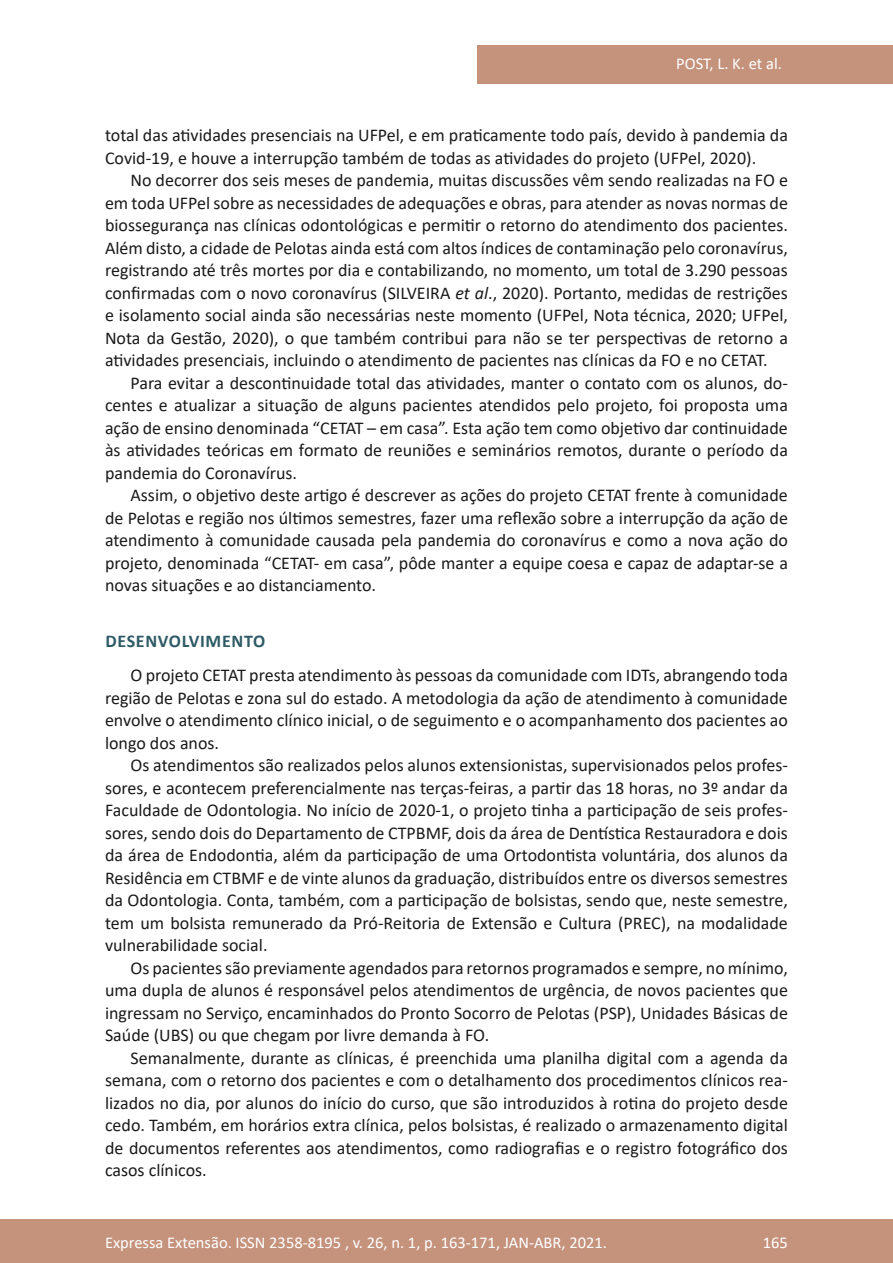
<style>
.page{position:relative;width:893px;height:1263px;background:#fff}
.page>*{position:absolute;margin:0;border:0;box-sizing:border-box;transform-origin:0 0}
.Principal_-_Texto{font:18px/22.5px "Calibri";color:#1a1a1a;text-align:justify}
.Principal_-_Intertít{font:700 18px "Calibri";letter-spacing:.04em;color:#2e5b65}
.t1{font:16.5px "Calibri";color:#fff}
.s1{font-style:italic}
</style>
<div class="page">
<div style="left:0;top:1219px;width:893px;height:44px;background:#c5927c"></div>
<div style="left:477px;top:45px;width:416px;height:39px;background:#c5927c"></div>
<p class="t1" style="left:676px;top:52px;width:107px">POST, L. K. et al.</p>
<p class="Principal_-_Texto" style="left:105px;top:123px;width:684px">total das atividades presenciais na UFPel, e em praticamente todo país, devido à pandemia da<br>Covid-19, e houve a interrupção também de todas as atividades do projeto (UFPel, 2020).</p>
<p class="Principal_-_Texto" style="left:105px;top:168px;width:684px;text-indent:26px">No decorrer dos seis meses de pandemia, muitas discussões vêm sendo realizadas na FO e em toda UFPel sobre as necessidades de adequações e obras, para atender as novas normas de biossegurança nas clínicas odontológicas e permitir o retorno do atendimento dos pacientes.<br>Além disto, a cidade de Pelotas ainda está com altos índices de contaminação pelo coronavírus, registrando até três mortes por dia e contabilizando, no momento, um total de 3.290 pessoas confirmadas com o novo coronavírus (SILVEIRA <span class="s1">et al</span>., 2020). Portanto, medidas de restrições e isolamento social ainda são necessárias neste momento (UFPel, Nota técnica, 2020; UFPel, Nota da Gestão, 2020), o que também contribui para não se ter perspectivas de retorno a atividades presenciais, incluindo o atendimento de pacientes nas clínicas da FO e no CETAT.</p>
<p class="Principal_-_Texto" style="left:105px;top:371px;width:684px;text-indent:26px">Para evitar a descontinuidade total das atividades, manter o contato com os alunos, do&shy;centes e atualizar a situação de alguns pacientes atendidos pelo projeto, foi proposta uma ação de ensino denominada “CETAT – em casa”. Esta ação tem como objetivo dar continuidade às atividades teóricas em formato de reuniões e seminários remotos, durante o período da pandemia do Coronavírus.</p>
<p class="Principal_-_Texto" style="left:105px;top:483px;width:684px;text-indent:26px">Assim, o objetivo deste artigo é descrever as ações do projeto CETAT frente à comunidade de Pelotas e região nos últimos semestres, fazer uma reflexão sobre a interrupção da ação de atendimento à comunidade causada pela pandemia do coronavírus e como a nova ação do projeto, denominada “CETAT- em casa”, pôde manter a equipe coesa e capaz de adaptar-se a novas situações e ao distanciamento.</p>
<p class="Principal_-_Intertít" style="left:105px;top:628px;width:162px">DESENVOLVIMENTO</p>
<p class="Principal_-_Texto" style="left:105px;top:663px;width:684px;text-indent:26px">O projeto CETAT presta atendimento às pessoas da comunidade com IDTs, abrangendo toda região de Pelotas e zona sul do estado. A metodologia da ação de atendimento à comunidade envolve o atendimento clínico inicial, o de seguimento e o acompanhamento dos pacientes ao longo dos anos.</p>
<p class="Principal_-_Texto" style="left:105px;top:753px;width:684px;text-indent:26px">Os atendimentos são realizados pelos alunos extensionistas, supervisionados pelos profes&shy;sores, e acontecem preferencialmente nas terças-feiras, a partir das 18 horas, no 3º andar da Faculdade de Odontologia. No início de 2020-1, o projeto tinha a participação de seis profes&shy;sores, sendo dois do Departamento de CTPBMF, dois da área de Dentística Restauradora e dois da área de Endodontia, além da participação de uma Ortodontista voluntária, dos alunos da Residência em CTBMF e de vinte alunos da graduação, distribuídos entre os diversos semestres da Odontologia. Conta, também, com a participação de bolsistas, sendo que, neste semestre, tem um bolsista remunerado da Pró-Reitoria de Extensão e Cultura (PREC), na modalidade vulnerabilidade social.</p>
<p class="Principal_-_Texto" style="left:105px;top:956px;width:684px;text-indent:26px">Os pacientes são previamente agendados para retornos programados e sempre, no mínimo, uma dupla de alunos é responsável pelos atendimentos de urgência, de novos pacientes que ingressam no Serviço, encaminhados do Pronto Socorro de Pelotas (PSP), Unidades Básicas de Saúde (UBS) ou que chegam por livre demanda à FO.</p>
<p class="Principal_-_Texto" style="left:105px;top:1046px;width:684px;text-indent:26px">Semanalmente, durante as clínicas, é preenchida uma planilha digital com a agenda da semana, com o retorno dos pacientes e com o detalhamento dos procedimentos clínicos rea&shy;lizados no dia, por alunos do início do curso, que são introduzidos à rotina do projeto desde cedo. Também, em horários extra clínica, pelos bolsistas, é realizado o armazenamento digital de documentos referentes aos atendimentos, como radiografias e o registro fotográfico dos casos clínicos.</p>
<p class="t1" style="left:105px;top:1230px;width:503px">Expressa Extensão. ISSN 2358-8195 , v. 26, n. 1, p. 163-171, JAN-ABR, 2021.</p>
<p class="t1" style="left:763px;top:1230px;width:27px">165</p>
</div>
